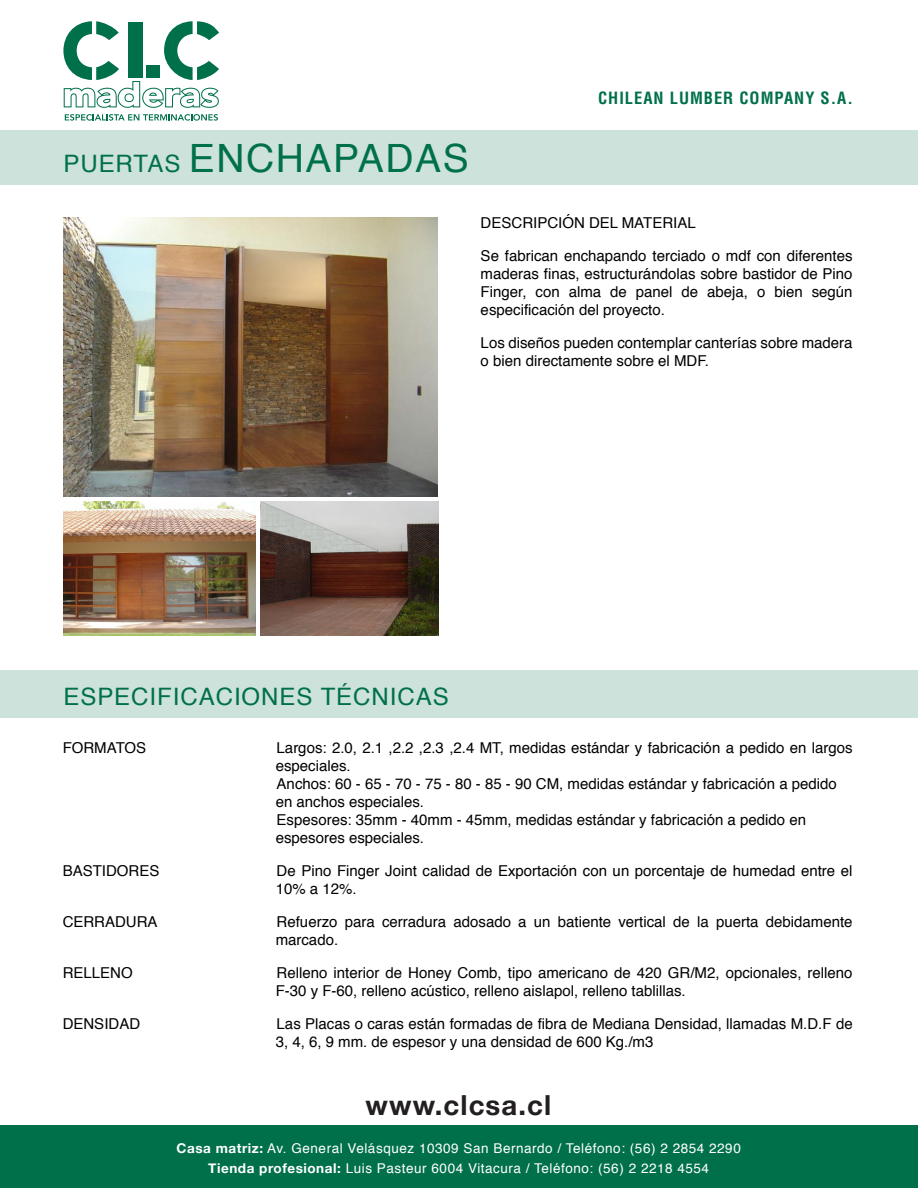
<style>
.page{position:relative;width:918px;height:1188px;background:#fff}
.page>*{position:absolute;margin:0;border:0;box-sizing:border-box;transform-origin:0 0}
.t1{font:39px "Helvetica";letter-spacing:.04em;color:#00704a}
.t2{font:700 27.6px "Helvetica Neue";letter-spacing:.04em;color:#231f20}
.t3{font:24px "Helvetica";letter-spacing:.04em;color:#00704a}
.t4{font:700 condensed 16.5px "Helvetica";letter-spacing:.06em;color:#00704a}
.t5{font:15px/18px "Helvetica";color:#000}
.t6{font:13.5px/19.5px "Helvetica";letter-spacing:.04em;color:#fff;text-align:center}
.s1{font-size:24px}
.s2{font-family:"Helvetica Neue";font-weight:700}
</style>
<div class="page">
<div style="left:0;top:1125px;width:918px;height:63px;background:#00704a"></div>
<img style="left:260px;top:502px;width:178px;height:133px">
<img style="left:63px;top:502px;width:193px;height:133px">
<img style="left:63px;top:217px;width:375px;height:280px">
<div style="left:0;top:670px;width:918px;height:47px;background:#cce2db"></div>
<div style="left:0;top:130px;width:918px;height:55px;background:#cce2db"></div>
<svg style="left:63px;top:21px;width:156px;height:87px"></svg>
<svg style="left:65px;top:114px;width:153px;height:7px"></svg>
<h1 class="t1" style="left:63px;top:128px;width:407px"><span class="s1">PUERTAS</span> ENCHAPADAS</h1>
<p class="t4" style="left:598px;top:88px;width:256px">CHILEAN LUMBER COMPANY S.A.</p>
<p class="t5" style="left:481px;top:214px;width:217px">DESCRIPCIÓN DEL MATERIAL</p>
<p class="t5" style="left:481px;top:247px;width:373px;text-align:justify">Se fabrican enchapando terciado o mdf con diferentes maderas finas, estructurándolas sobre bastidor de Pino Finger, con alma de panel de abeja, o bien según especificación del proyecto.</p>
<p class="t5" style="left:481px;top:334px;width:373px">Los diseños pueden contemplar canterías sobre madera o bien directamente sobre el MDF.</p>
<h3 class="t3" style="left:63px;top:678px;width:387px">ESPECIFICACIONES TÉCNICAS</h3>
<p class="t5" style="left:63px;top:739px;width:85px">FORMATOS</p>
<p class="t5" style="left:276px;top:739px;width:578px">Largos: 2.0, 2.1 ,2.2 ,2.3 ,2.4 MT, medidas estándar y fabricación a pedido en largos especiales.<br>Anchos: 60 - 65 - 70 - 75 - 80 - 85 - 90 CM, medidas estándar y fabricación a pedido en anchos especiales.<br>Espesores: 35mm - 40mm - 45mm, medidas estándar y fabricación a pedido en espesores especiales.</p>
<p class="t5" style="left:63px;top:862px;width:98px">BASTIDORES</p>
<p class="t5" style="left:276px;top:862px;width:578px">De Pino Finger Joint calidad de Exportación con un porcentaje de humedad entre el<br>10% a 12%.</p>
<p class="t5" style="left:63px;top:913px;width:96px">CERRADURA</p>
<p class="t5" style="left:276px;top:913px;width:578px">Refuerzo para cerradura adosado a un batiente vertical de la puerta debidamente marcado.</p>
<p class="t5" style="left:63px;top:964px;width:72px">RELLENO</p>
<p class="t5" style="left:276px;top:964px;width:578px">Relleno interior de Honey Comb, tipo americano de 420 GR/M2, opcionales, relleno<br>F-30 y F-60, relleno acústico, relleno aislapol, relleno tablillas.</p>
<p class="t5" style="left:63px;top:1015px;width:79px">DENSIDAD</p>
<p class="t5" style="left:276px;top:1015px;width:579px">Las Placas o caras están formadas de fibra de Mediana Densidad, llamadas M.D.F de<br>3, 4, 6, 9 mm. de espesor y una densidad de 600 Kg./m3</p>
<h2 class="t2" style="left:366px;top:1080px;width:187px">www.clcsa.cl</h2>
<p class="t6" style="left:177px;top:1139px;width:566px"><span class="s2">Casa matriz:</span> Av. General Velásquez 10309 San Bernardo / Teléfono: (56) 2 2854 2290<br><span class="s2">Tienda profesional:</span> Luis Pasteur 6004 Vitacura / Teléfono: (56) 2 2218 4554</p>
</div>
